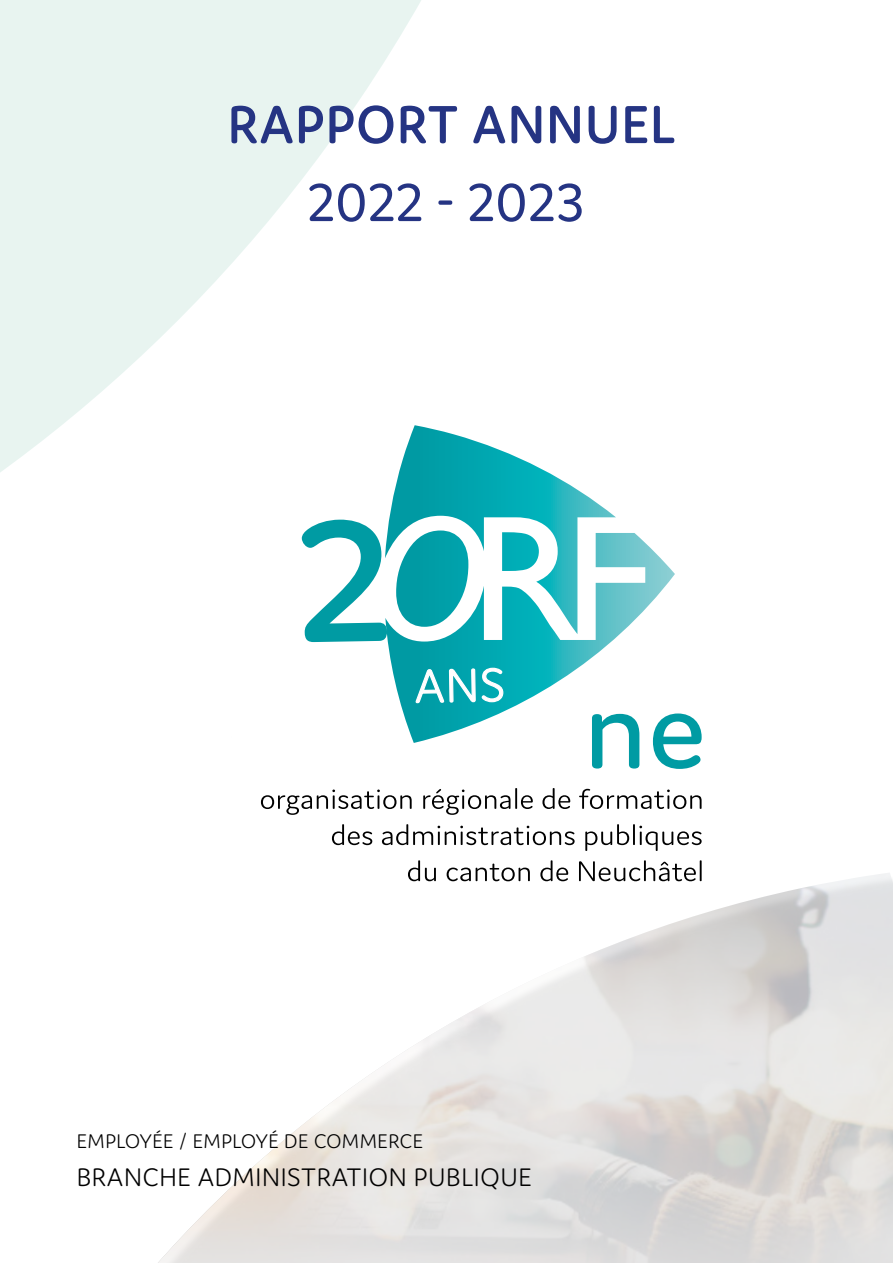
<style>
.page{position:relative;width:893px;height:1263px;background:#fff}
.page>*{position:absolute;margin:0;border:0;box-sizing:border-box;transform-origin:0 0}
.t1{font:600 57px "Domus";letter-spacing:.025em;color:#253483}
.t2{font:57px "Domus";letter-spacing:-.005em;color:#253483}
.t3{font:300 27px "Domus";letter-spacing:.025em;color:#000}
.t4{font:300 21px "Domus";letter-spacing:.025em;color:#000}
</style>
<div class="page">
<svg style="left:0;top:0;width:421px;height:472px;fill:#e8f4f0"></svg>
<svg style="left:385px;top:425px;width:231px;height:108px"></svg>
<svg style="left:502px;top:532px;width:37px;height:1px"></svg>
<svg style="left:387px;top:533px;width:288px;height:210px"></svg>
<svg style="left:396px;top:530px;width:72px;height:97px"></svg>
<svg style="left:261px;top:789px;width:151px;height:26px"></svg>
<svg style="left:423px;top:789px;width:87px;height:26px"></svg>
<hr style="left:515px;top:788px;width:2px;height:21px;background:#000">
<svg style="left:521px;top:795px;width:12px;height:14px"></svg>
<svg style="left:542px;top:788px;width:28px;height:21px"></svg>
<svg style="left:579px;top:789px;width:123px;height:20px"></svg>
<svg style="left:332px;top:824px;width:40px;height:21px"></svg>
<svg style="left:382px;top:824px;width:193px;height:21px"></svg>
<svg style="left:585px;top:824px;width:44px;height:27px"></svg>
<hr style="left:633px;top:824px;width:2px;height:21px;background:#000">
<svg style="left:639px;top:826px;width:63px;height:25px"></svg>
<svg style="left:408px;top:860px;width:28px;height:21px"></svg>
<svg style="left:447px;top:863px;width:83px;height:18px"></svg>
<svg style="left:540px;top:860px;width:28px;height:21px"></svg>
<svg style="left:579px;top:860px;width:117px;height:21px"></svg>
<hr style="left:700px;top:860px;width:2px;height:21px;background:#000">
<svg style="left:592px;top:714px;width:47px;height:54px"></svg>
<svg style="left:653px;top:713px;width:49px;height:56px"></svg>
<svg style="left:385px;top:519px;width:2px;height:115px"></svg>
<div style="left:416px;top:668px;width:87px;height:35px;background:#00a2ac"></div>
<h1 class="t1" style="left:228px;top:93px;width:449px">RAPPORT ANNUEL</h1>
<h1 class="t2" style="left:307px;top:171px;width:279px">2022 - 2023</h1>
<p class="t4" style="left:77px;top:1130px;width:348px">EMPLOYÉE / EMPLOYÉ DE COMMERCE</p>
<p class="t3" style="left:77px;top:1163px;width:456px">BRANCHE ADMINISTRATION PUBLIQUE</p>
</div>
